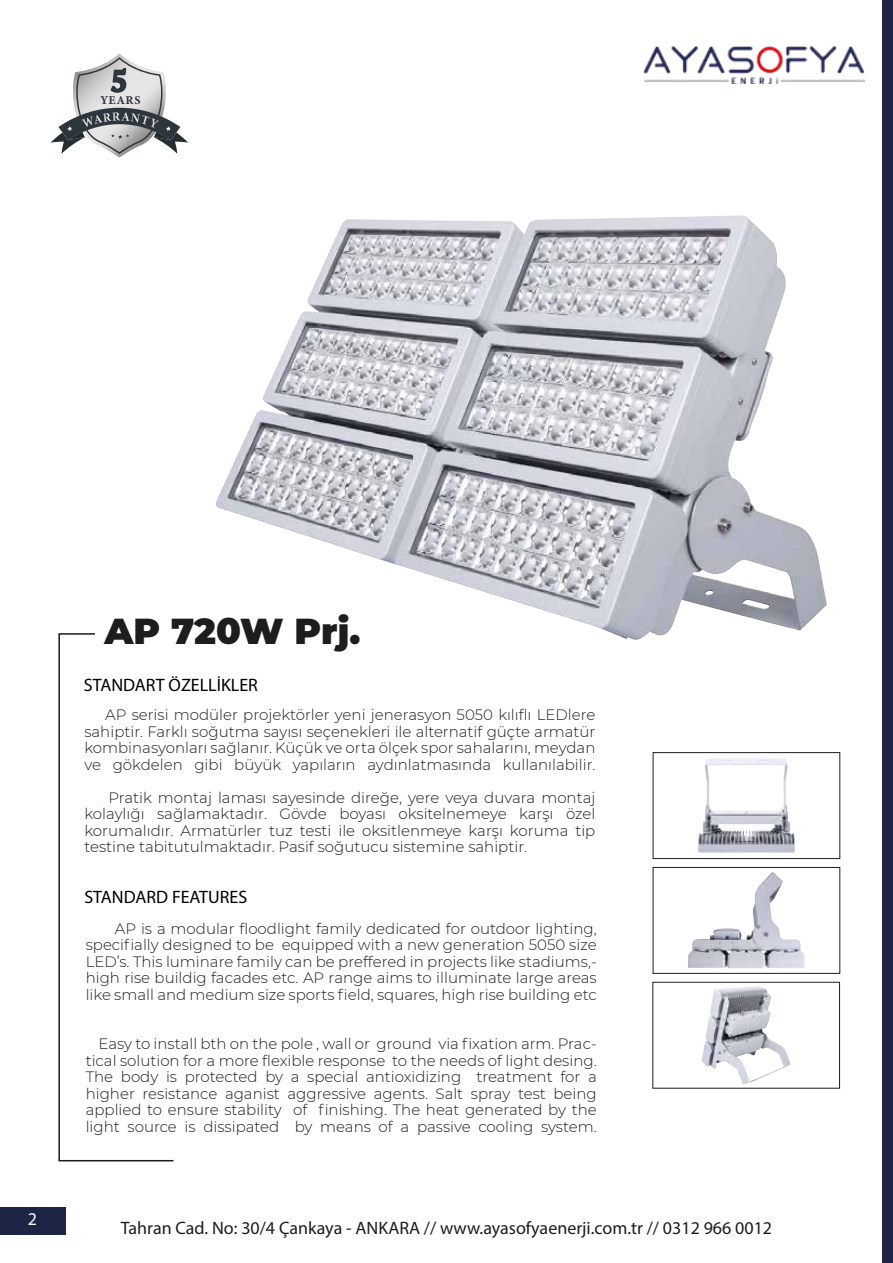
<style>
.page{position:relative;width:893px;height:1263px;background:#fff}
.page>*{position:absolute;margin:0;border:0;box-sizing:border-box;transform-origin:0 0}
.t1{font:900 36px "Montserrat";color:#1d1d1b}
.t2{font:18px "Myriad Pro";color:#1d1d1b}
.t3{font:18px "Myriad Pro";color:#000}
.t4{font:18px "Myriad Pro";color:#fff}
.t5{font:300 15px/16.5px "Montserrat";color:#1d1d1b;text-align:justify}
</style>
<div class="page">
<img style="left:644px;top:47px;width:220px;height:37px">
<div style="left:0;top:1207px;width:65px;height:28px;background:#1c2546"></div>
<div style="left:882px;top:0;width:11px;height:1263px;background:#1c2546"></div>
<svg style="left:58px;top:633px;width:116px;height:529px"></svg>
<img style="left:702px;top:986px;width:89px;height:98px">
<div style="left:653px;top:982px;width:187px;height:106px;border:1px solid #1d1d1b"></div>
<img style="left:698px;top:758px;width:97px;height:95px">
<div style="left:653px;top:752px;width:187px;height:107px;border:1px solid #1d1d1b"></div>
<img style="left:688px;top:871px;width:117px;height:97px">
<div style="left:653px;top:867px;width:187px;height:106px;border:1px solid #1d1d1b"></div>
<img style="left:216px;top:215px;width:611px;height:425px">
<svg style="left:51px;top:54px;width:137px;height:104px"></svg>
<p class="t4" style="left:28px;top:1208px;width:11px">2</p>
<h1 class="t1" style="left:104px;top:604px;width:258px">AP 720W Prj.</h1>
<p class="t3" style="left:84px;top:674px;width:175px">STANDART ÖZELLİKLER</p>
<p class="t5" style="left:84px;top:706px;width:513px;text-indent:21px">AP serisi modüler projektörler yeni jenerasyon 5050 kılıflı LEDlere sahiptir. Farklı soğutma sayısı seçenekleri ile alternatif güçte armatür kombinasyonları sağlanır. Küçük ve orta ölçek spor sahalarını, meydan ve gökdelen gibi büyük yapıların aydınlatmasında kullanılabilir.</p>
<p class="t5" style="left:84px;top:789px;width:513px;text-indent:24px">Pratik montaj laması sayesinde direğe, yere veya duvara montaj kolaylığı sağlamaktadır. Gövde boyası oksitelnemeye karşı özel korumalıdır. Armatürler tuz testi ile oksitlenmeye karşı koruma tip testine tabitutulmaktadır. Pasif soğutucu sistemine sahiptir.</p>
<p class="t3" style="left:84px;top:886px;width:164px">STANDARD FEATURES</p>
<p class="t5" style="left:86px;top:919px;width:512px;text-indent:29px">AP is a modular floodlight family dedicated for outdoor lighting, specifially designed to be equipped with a new generation 5050 size LED’s. This luminare family can be preffered in projects like stadiums,- high rise buildig facades etc. AP range aims to illuminate large areas like small and medium size sports field, squares, high rise building etc</p>
<p class="t5" style="left:86px;top:1035px;width:512px;text-indent:13px">Easy to install bth on the pole , wall or ground via fixation arm. Prac&shy;tical solution for a more flexible response to the needs of light desing.<br>The body is protected by a special antioxidizing treatment for a higher resistance aganist aggressive agents. Salt spray test being applied to ensure stability of finishing. The heat generated by the light source is dissipated by means of a passive cooling system.</p>
<p class="t2" style="left:121px;top:1217px;width:653px">Tahran Cad. No: 30/4 Çankaya - ANKARA // www.ayasofyaenerji.com.tr // 0312 966 0012</p>
</div>
